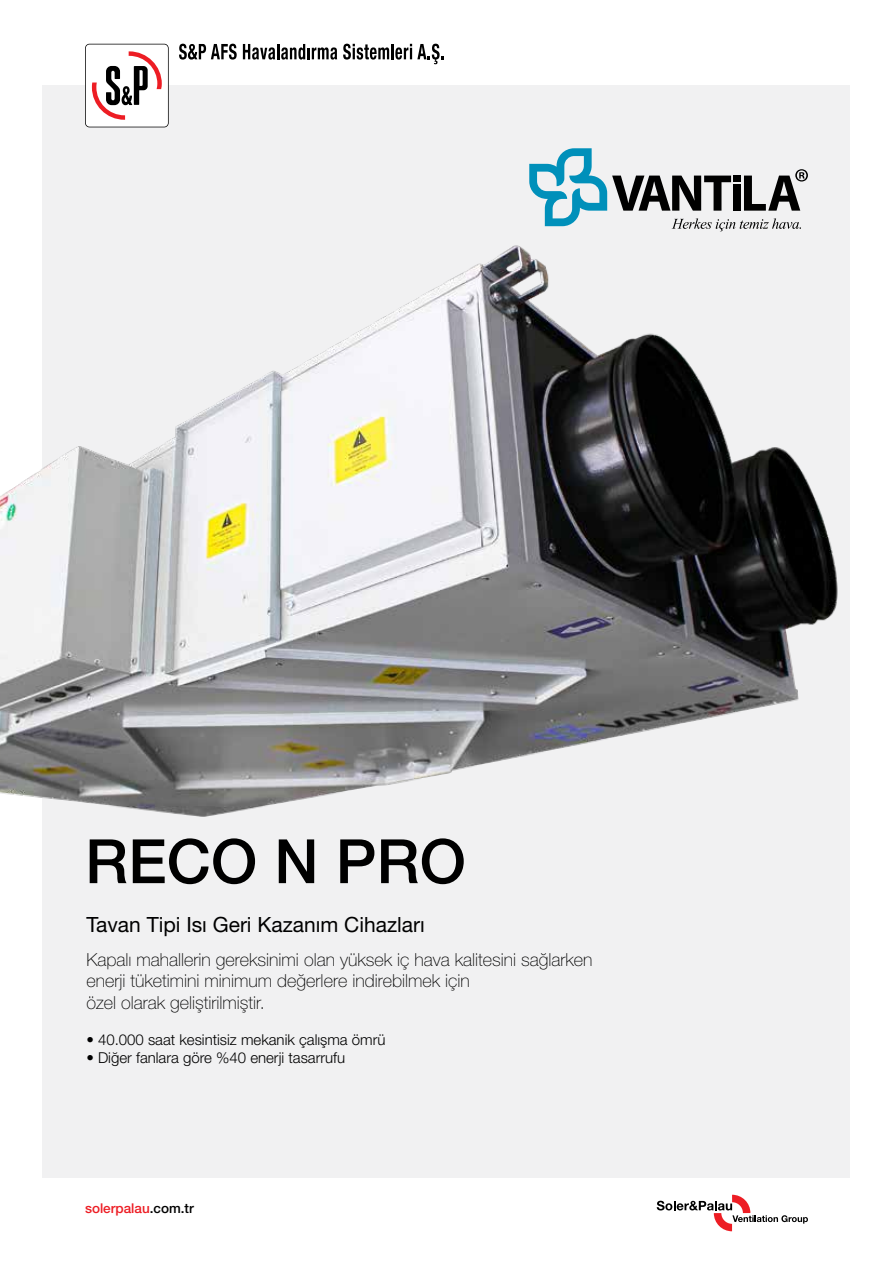
<style>
.page{position:relative;width:893px;height:1263px;background:#fff}
.page>*{position:absolute;margin:0;border:0;box-sizing:border-box;transform-origin:0 0}
.t1{font:500 61.2px "Helvetica Neue LT Pro";color:#000}
.t2{font:21px "Helvetica Neue LT Pro";color:#000}
.t3{font:100 18px/21.6px "Helvetica Neue LT Pro";color:#000}
.t4{font:300 15px "Helvetica Neue LT Pro";color:#000}
.t5{font:500 13.5px "Helvetica Neue LT Pro";color:#ed1d24}
.s1{color:#000}
</style>
<div class="page">
<div style="left:43px;top:85px;width:807px;height:1093px;background:#f1f1f2"></div>
<svg style="left:529px;top:148px;width:279px;height:83px"></svg>
<img style="left:0;top:243px;width:838px;height:587px">
<svg style="left:85px;top:44px;width:84px;height:83px"></svg>
<div style="left:86px;top:44px;width:82px;height:83px;background:#fff;border-radius:4px"></div>
<svg style="left:92px;top:51px;width:70px;height:69px"></svg>
<svg style="left:179px;top:44px;width:58px;height:16px"></svg>
<svg style="left:243px;top:44px;width:94px;height:16px"></svg>
<svg style="left:343px;top:44px;width:46px;height:16px"></svg>
<hr style="left:391px;top:44px;width:3px;height:15px;background:#000">
<svg style="left:395px;top:44px;width:49px;height:20px"></svg>
<svg style="left:657px;top:1195px;width:151px;height:36px"></svg>
<h1 class="t1" style="left:85px;top:824px;width:382px">RECO N PRO</h1>
<p class="t2" style="left:86px;top:911px;width:340px">Tavan Tipi Isı Geri Kazanım Cihazları</p>
<p class="t3" style="left:86px;top:948px;width:508px">Kapalı mahallerin gereksinimi olan yüksek iç hava kalitesini sağlarken enerji tüketimini minimum değerlere indirebilmek için<br>özel olarak geliştirilmiştir.</p>
<p class="t4" style="left:86px;top:1030px;width:301px">• 40.000 saat kesintisiz mekanik çalışma ömrü</p>
<p class="t4" style="left:86px;top:1048px;width:260px">• Diğer fanlara göre %40 enerji tasarrufu</p>
<p class="t5" style="left:85px;top:1200px;width:110px">solerpalau<span class="s1">.com.tr</span></p>
</div>
